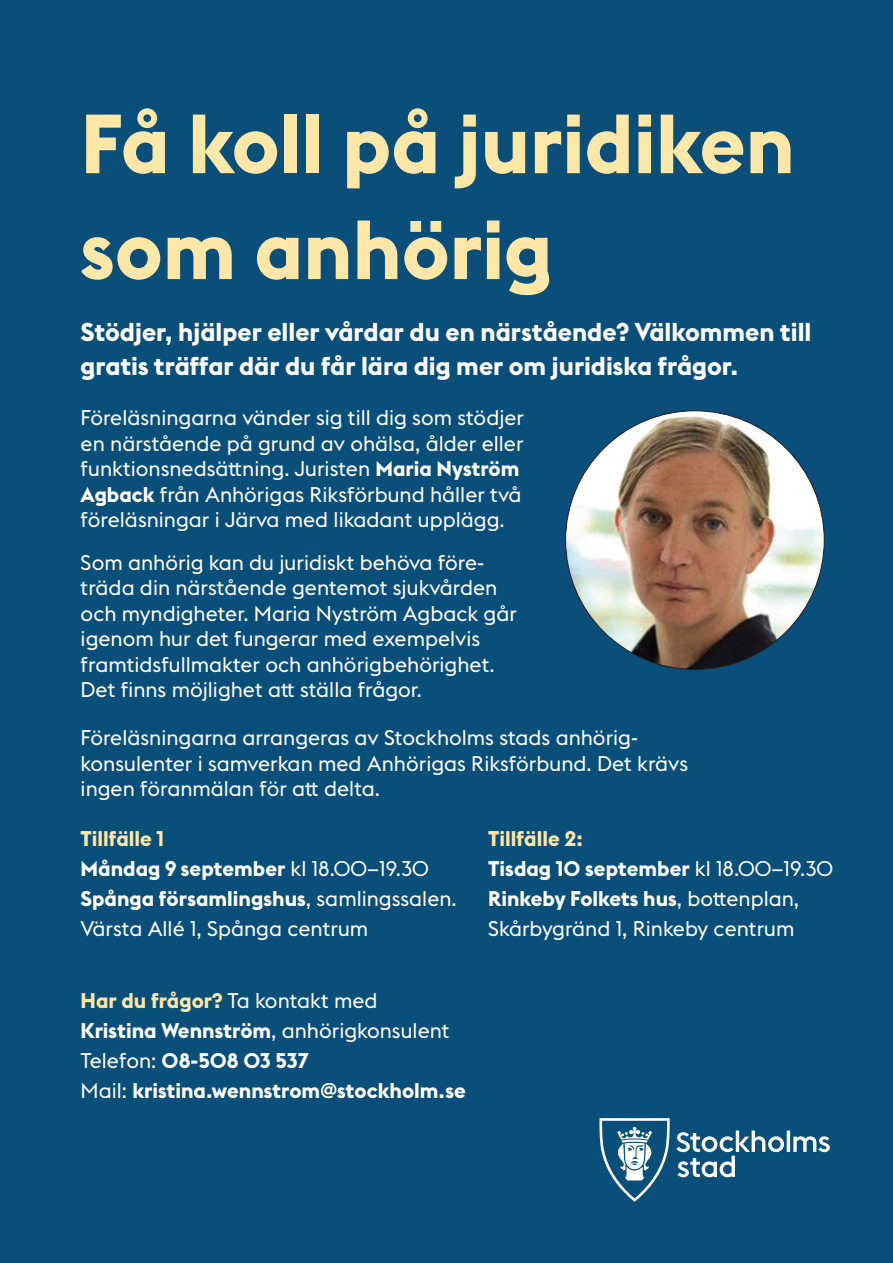
<style>
.page{position:relative;width:893px;height:1263px;background:#0a4f7a}
.page>*{position:absolute;margin:0;border:0;box-sizing:border-box;transform-origin:0 0}
.t1{font:700 82.5px/105.9px "Stockholm Type";color:#ffe7a7}
.t2{font:700 25.5px/34.7px "Stockholm Type";color:#fff}
.t3{font:21px/25.5px "Stockholm Type";color:#fff}
.t4{font:700 21px "Stockholm Type";color:#fff}
.t5{font:700 21px "Stockholm Type";color:#ffe7a7}
.s1{font-weight:700}
.s2{font-weight:400}
.s3{font-weight:700;color:#ffe7a7}
</style>
<div class="page">
<svg style="left:599px;top:1118px;width:231px;height:84px"></svg>
<img style="left:566px;top:411px;width:258px;height:258px;border-radius:129px">
<p class="t1" style="left:81px;top:87px;width:716px">Få koll på juridiken som anhörig</p>
<p class="t2" style="left:81px;top:313px;width:732px">Stödjer, hjälper eller vårdar du en närstående? Välkommen till gratis träffar där du får lära dig mer om juridiska frågor.</p>
<p class="t3" style="left:81px;top:404px;width:445px">Föreläsningarna vänder sig till dig som stödjer en närstående på grund av ohälsa, ålder eller funktionsnedsättning. Juristen <span class="s1">Maria Nyström Agback</span> från Anhörigas Riksförbund håller två föreläsningar i Järva med likadant upplägg.</p>
<p class="t3" style="left:81px;top:549px;width:438px">Som anhörig kan du juridiskt behöva före&shy;träda din närstående gentemot sjukvården och myndigheter. Maria Nyström Agback går igenom hur det fungerar med exempelvis framtidsfullmakter och anhörigbehörighet.<br>Det finns möjlighet att ställa frågor.</p>
<p class="t3" style="left:81px;top:724px;width:609px">Föreläsningarna arrangeras av Stockholms stads anhörig&shy;konsulenter i samverkan med Anhörigas Riksförbund. Det krävs ingen föranmälan för att delta.</p>
<p class="t5" style="left:81px;top:824px;width:85px">Tillfälle 1</p>
<p class="t4" style="left:81px;top:854px;width:350px">Måndag 9 september <span class="s2">kl 18.00–19.30</span></p>
<p class="t3" style="left:81px;top:883px;width:378px;line-height:30px"><span class="s1">Spånga församlingshus</span>, samlingssalen.<br>Värsta Allé 1, Spånga centrum</p>
<p class="t5" style="left:488px;top:824px;width:96px">Tillfälle 2:</p>
<p class="t4" style="left:488px;top:854px;width:347px">Tisdag 10 september <span class="s2">kl 18.00–19.30</span></p>
<p class="t3" style="left:488px;top:883px;width:312px;line-height:30px"><span class="s1">Rinkeby Folkets hus</span>, bottenplan,<br>Skårbygränd 1, Rinkeby centrum</p>
<p class="t3" style="left:81px;top:984px;width:371px;line-height:30px"><span class="s3">Har du frågor?</span> Ta kontakt med<br><span class="s1">Kristina Wennström</span>, anhörigkonsulent<br>Telefon: <span class="s1">08-508 03 537</span></p>
<p class="t4" style="left:81px;top:1075px;width:387px"><span class="s2">Mail:</span> kristina.wennstrom@stockholm.se</p>
</div>
